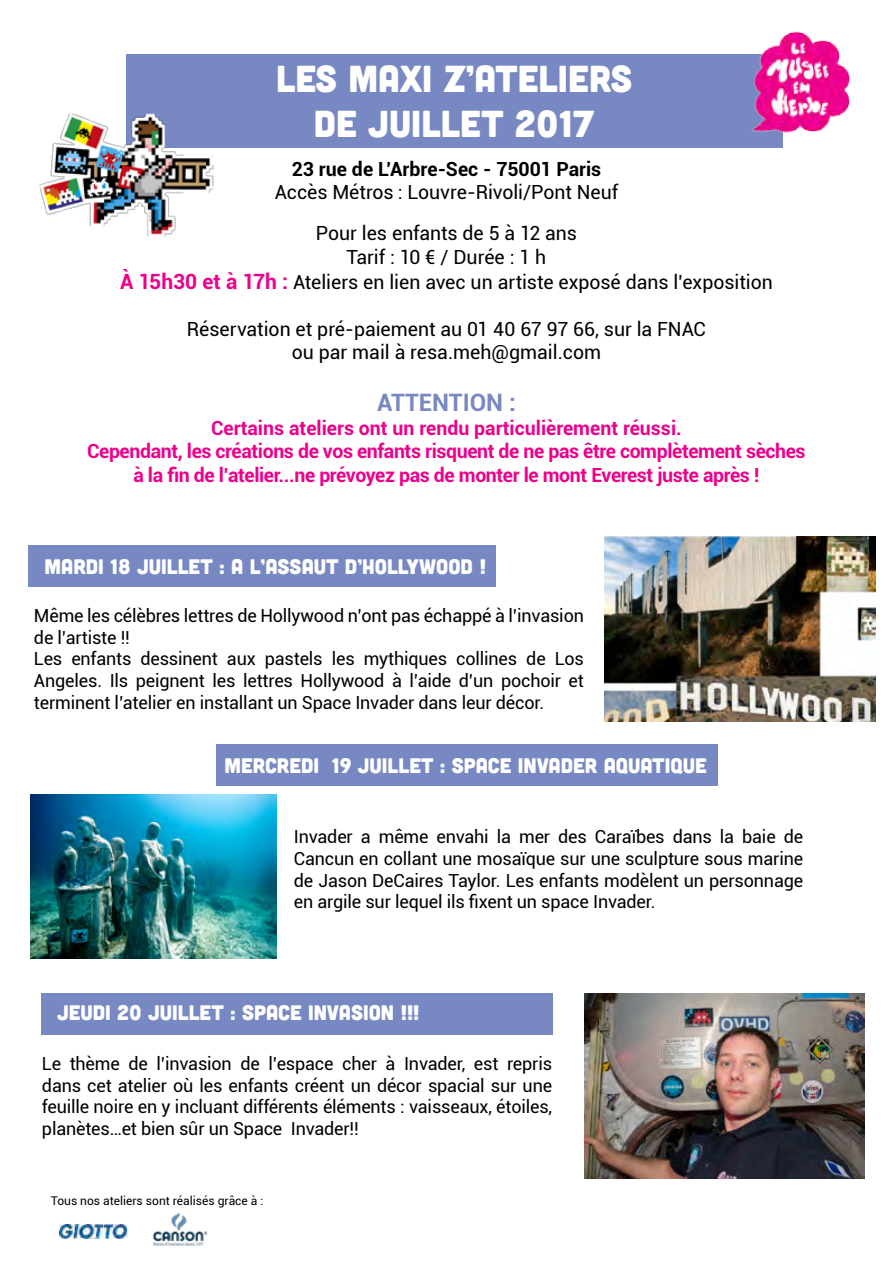
<style>
.page{position:relative;width:893px;height:1263px;background:#fff}
.page>*{position:absolute;margin:0;border:0;box-sizing:border-box;transform-origin:0 0}
.t1{font:37.5px/45px "Cubano";color:#fff;text-align:center}
.t2{font:700 24px "Roboto";color:#7888c3}
.t3{font:21px "Cubano";color:#fff}
.t4{font:19.5px/41.4px "Roboto";color:#000;text-align:center}
.t5{font:700 19.5px/23.4px "Roboto";letter-spacing:-.02em;color:#ed008c;text-align:center}
.t6{font:700 19.5px "Roboto";color:#000}
.t7{font:18px/21.6px "Roboto";letter-spacing:-.01em;color:#000;text-align:justify}
.t8{font:12px "Roboto";color:#000}
.s1{font-weight:700;font-size:21px;color:#ed008c}
</style>
<div class="page">
<img style="left:152px;top:1213px;width:55px;height:34px">
<img style="left:59px;top:1224px;width:68px;height:14px">
<div style="left:126px;top:54px;width:656px;height:94px;background:#7888c3"></div>
<img style="left:751px;top:31px;width:99px;height:105px">
<img style="left:39px;top:113px;width:175px;height:123px">
<div style="left:216px;top:744px;width:501px;height:41px;background:#7888c3"></div>
<div style="left:41px;top:993px;width:511px;height:42px;background:#7888c3"></div>
<img style="left:30px;top:794px;width:247px;height:164px">
<img style="left:584px;top:994px;width:280px;height:185px">
<div style="left:29px;top:546px;width:467px;height:41px;background:#7888c3"></div>
<img style="left:605px;top:537px;width:271px;height:185px">
<h1 class="t1" style="left:276px;top:54px;width:357px">LES MAXI Z’ATELIERS<br>DE JUILLET 2017</h1>
<p class="t6" style="left:292px;top:155px;width:311px">23 rue de L’Arbre-Sec - 75001 Paris</p>
<p class="t4" style="left:275px;top:171px;width:345px">Accès Métros : Louvre-Rivoli/Pont Neuf<br>Pour les enfants de 5 à 12 ans</p>
<p class="t4" style="left:120px;top:244px;width:654px;line-height:25.2px">Tarif : 10 € / Durée : 1 h<br><span class="s1">À 15h30 et à 17h :</span> Ateliers en lien avec un artiste exposé dans l’exposition</p>
<p class="t4" style="left:187px;top:316px;width:520px;line-height:23.4px">Réservation et pré-paiement au 01 40 67 97 66, sur la FNAC ou par mail à resa.meh@gmail.com</p>
<h2 class="t2" style="left:377px;top:386px;width:140px">ATTENTION :</h2>
<p class="t5" style="left:87px;top:415px;width:720px">Certains ateliers ont un rendu particulièrement réussi.<br>Cependant, les créations de vos enfants risquent de ne pas être complètement sèches à la fin de l’atelier...ne prévoyez pas de monter le mont Everest juste après !</p>
<p class="t3" style="left:45px;top:553px;width:443px">MARDI 18 JUILLET : A L’ASSAUT D’HOLLYWOOD !</p>
<p class="t7" style="left:34px;top:604px;width:551px;text-align:left">Même les célèbres lettres de Hollywood n’ont pas échappé à l’invasion de l’artiste !!<br>Les enfants dessinent aux pastels les mythiques collines de Los Angeles. Ils peignent les lettres Hollywood à l’aide d’un pochoir et terminent l’atelier en installant un Space Invader dans leur décor.</p>
<p class="t3" style="left:224px;top:752px;width:484px">MERCREDI 19 JUILLET : SPACE INVADER AQUATIQUE</p>
<p class="t7" style="left:294px;top:825px;width:511px">Invader a même envahi la mer des Caraïbes dans la baie de Cancun en collant une mosaïque sur une sculpture sous marine de Jason DeCaires Taylor. Les enfants modèlent un personnage en argile sur lequel ils fixent un space Invader.</p>
<p class="t3" style="left:57px;top:999px;width:364px">JEUDI 20 JUILLET : SPACE INVASION !!!</p>
<p class="t7" style="left:42px;top:1052px;width:512px">Le thème de l’invasion de l’espace cher à Invader, est repris dans cet atelier où les enfants créent un décor spacial sur une feuille noire en y incluant différents éléments : vaisseaux, étoiles, planètes…et bien sûr un Space Invader!!</p>
<p class="t8" style="left:51px;top:1192px;width:214px">Tous nos ateliers sont réalisés grâce à :</p>
</div>
